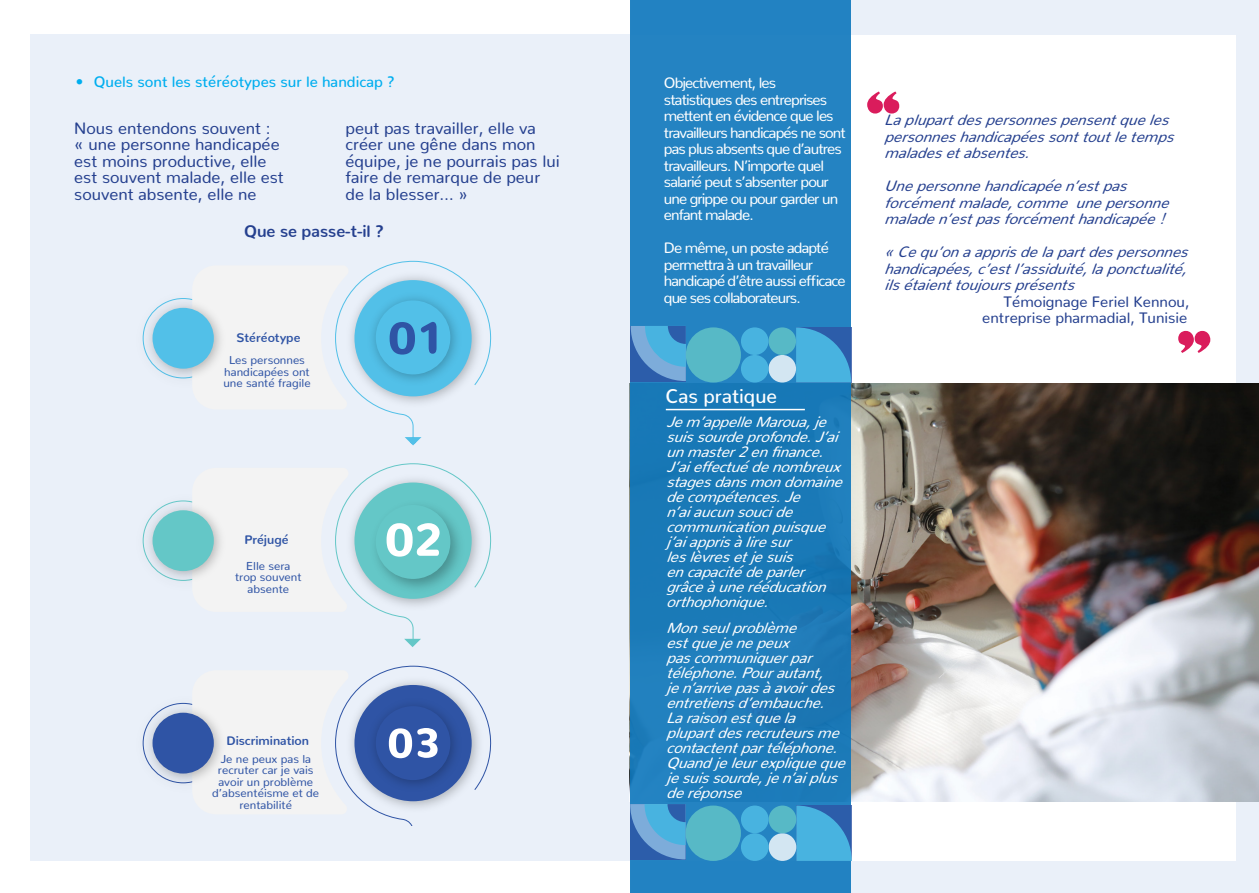
<style>
.page{position:relative;width:1259px;height:893px;background:#eaf0f9}
.page>*{position:absolute;margin:0;border:0;box-sizing:border-box;transform-origin:0 0}
.Encart_H1{font:500 19.5px "Nunito";color:#fff}
.t1{font:16.5px/16.5px "Nunito";color:#25408f}
.t2{font:700 16.5px "Nunito";color:#25408f}
.t3{font:italic 15px/15px "Nunito";color:#fff}
.t4{font:15px/16.5px "Nunito";letter-spacing:-.06em;color:#fff}
.t5{font:italic 15px/16.5px "Nunito";color:#25408f}
.t6{font:15px "Nunito";color:#25408f}
.t7{font:500 15px "Nunito";color:#00aeef}
.t8{font:700 12.3px "Nunito";color:#2f54a5}
.t9{font:11.4px/11.4px "Nunito";color:#2f54a5;text-align:center}
</style>
<div class="page">
<div style="left:34px;top:35px;width:1202px;height:825px;background:#fff"></div>
<div style="left:0;top:0;width:630px;height:893px;background:#fff"></div>
<div style="left:31px;top:35px;width:599px;height:825px;background:#eaf0f9"></div>
<img style="left:851px;top:384px;width:408px;height:418px">
<div style="left:630px;top:0;width:221px;height:893px;background:#2281bf"></div>
<svg style="left:630px;top:804px;width:55px;height:55px;background:#5297cd"></svg>
<svg style="left:796px;top:805px;width:55px;height:56px;background:#41a0d4"></svg>
<div style="left:685px;top:805px;width:56px;height:56px;background:#57b9c6;border-radius:50%"></div>
<div style="left:768px;top:833px;width:28px;height:28px;background:#d3e6f2;border-radius:50%"></div>
<div style="left:741px;top:833px;width:27px;height:28px;background:#48b3e0;border-radius:50%"></div>
<div style="left:768px;top:805px;width:28px;height:28px;background:#57b9c6;border-radius:50%"></div>
<div style="left:741px;top:805px;width:27px;height:28px;background:#48b3e0;border-radius:50%"></div>
<svg style="left:631px;top:326px;width:55px;height:55px;background:#5297cd"></svg>
<svg style="left:796px;top:327px;width:55px;height:55px;background:#419fd4"></svg>
<div style="left:686px;top:327px;width:55px;height:55px;background:#57b9c6;border-radius:50%"></div>
<div style="left:768px;top:355px;width:28px;height:27px;background:#d3e6f2;border-radius:50%"></div>
<div style="left:741px;top:355px;width:27px;height:27px;background:#48b3e0;border-radius:50%"></div>
<div style="left:768px;top:327px;width:28px;height:28px;background:#57b9c6;border-radius:50%"></div>
<div style="left:741px;top:327px;width:27px;height:28px;background:#48b3e0;border-radius:50%"></div>
<img style="left:142px;top:298px;width:50px;height:81px">
<div style="left:152px;top:308px;width:62px;height:61px;background:#52c0e8;border-radius:50%"></div>
<img style="left:142px;top:500px;width:50px;height:81px">
<div style="left:152px;top:510px;width:62px;height:61px;background:#64c7c7;border-radius:50%"></div>
<img style="left:142px;top:702px;width:50px;height:82px">
<div style="left:152px;top:713px;width:62px;height:60px;background:#2f54a5;border-radius:50%"></div>
<svg style="left:192px;top:665px;width:299px;height:160px"></svg>
<svg style="left:192px;top:260px;width:299px;height:185px"></svg>
<svg style="left:192px;top:463px;width:299px;height:184px"></svg>
<hr style="left:666px;top:409px;width:139px;height:1px;background:#fff">
<svg style="left:867px;top:91px;width:32px;height:23px"></svg>
<svg style="left:1178px;top:331px;width:32px;height:22px"></svg>
<p class="t7" style="left:76px;top:69px;width:320px">• Quels sont les stéréotypes sur le handicap ?</p>
<h2 class="t1" style="left:74px;top:118px;width:211px">Nous entendons souvent : « une personne handicapée est moins productive, elle est souvent malade, elle est souvent absente, elle ne</h2>
<h2 class="t1" style="left:345px;top:118px;width:216px">peut pas travailler, elle va créer une gêne dans mon équipe, je ne pourrais pas lui faire de remarque de peur de la blesser… »</h2>
<h2 class="t2" style="left:244px;top:216px;width:141px">Que se passe-t-il ?</h2>
<p class="t8" style="left:236px;top:326px;width:65px">Stéréotype</p>
<p class="t9" style="left:223px;top:354px;width:89px">Les personnes handicapées ont une santé fragile</p>
<p class="t8" style="left:244px;top:528px;width:46px">Préjugé</p>
<p class="t9" style="left:235px;top:559px;width:68px">Elle sera trop souvent absente</p>
<p class="t8" style="left:226px;top:729px;width:84px">Discrimination</p>
<p class="t9" style="left:212px;top:752px;width:108px">Je ne peux pas la recruter car je vais avoir un problème d’absentéisme et de rentabilité</p>
<h2 class="t4" style="left:664px;top:73px;width:183px">Objectivement, les statistiques des entreprises mettent en évidence que les travailleurs handicapés ne sont pas plus absents que d’autres travailleurs. N’importe quel salarié peut s’absenter pour une grippe ou pour garder un enfant malade.</h2>
<h2 class="t4" style="left:664px;top:238px;width:183px">De même, un poste adapté permettra à un travailleur handicapé d’être aussi efficace que ses collaborateurs.</h2>
<p class="Encart_H1" style="left:665px;top:379px;width:113px">Cas pratique</p>
<h2 class="t3" style="left:666px;top:413px;width:185px">Jem’appelleMaroua,je suissourdeprofonde.J’ai un master 2 en finance.<br>J’ai effectué de nombreux stagesdansmondomaine decompétences.Je n’aiaucunsoucide communicationpuisque j’aiapprisàliresur leslèvresetjesuis encapacitédeparler grâceàunerééducation orthophonique.</h2>
<h2 class="t3" style="left:666px;top:618px;width:188px">Monseulproblème estquejenepeux pascommuniquerpar téléphone.Pourautant, jen’arrivepasàavoirdes entretiensd’embauche.<br>Laraisonestquela plupartdesrecruteursme contactentpartéléphone.<br>Quandjeleurexpliqueque jesuissourde,jen’aiplus deréponse</h2>
<h2 class="t5" style="left:884px;top:110px;width:299px">Laplupartdespersonnespensentqueles personneshandicapéessonttoutletemps maladesetabsentes.</h2>
<h2 class="t5" style="left:884px;top:176px;width:294px">Unepersonnehandicapéen’estpas forcémentmalade,commeunepersonne maladen’estpasforcémenthandicapée!</h2>
<h2 class="t5" style="left:884px;top:242px;width:313px">«Cequ’onaapprisdelapartdespersonnes</h2>
<h2 class="t5" style="left:884px;top:259px;width:312px">handicapées,c’estl’assiduité,laponctualité,</h2>
<h2 class="t5" style="left:884px;top:275px;width:199px">ilsétaienttoujoursprésents</h2>
<h2 class="t6" style="left:1003px;top:289px;width:187px">Témoignage Feriel Kennou,</h2>
<h2 class="t6" style="left:982px;top:305px;width:207px">entreprise pharmadial, Tunisie</h2>
</div>
